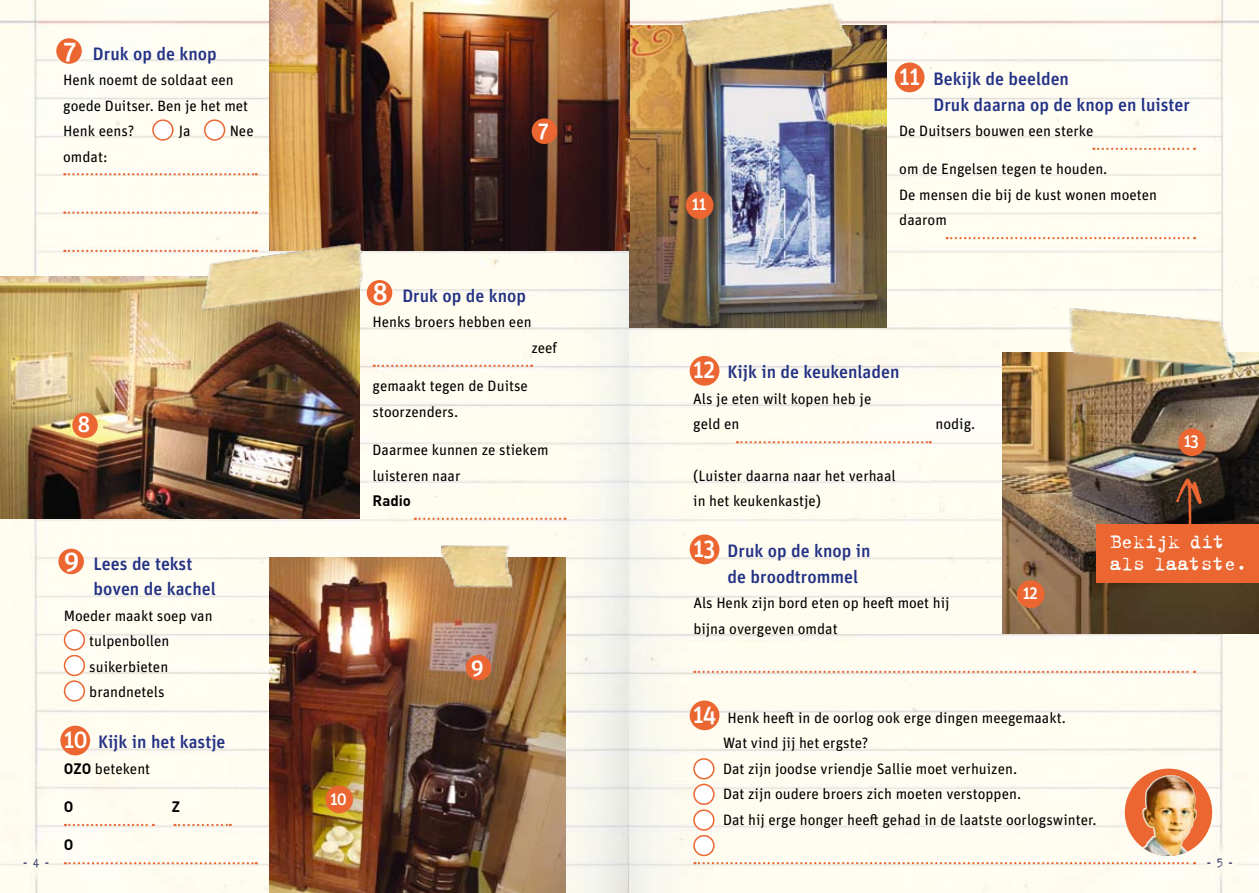
<style>
.page{position:relative;width:1259px;height:893px;background:#fff}
.page>*{position:absolute;margin:0;border:0;box-sizing:border-box;transform-origin:0 0}
.t1{font:500 22.5px "Unit Pro";color:#fff}
.t2{font:21.9px/22.5px "Trixie";letter-spacing:-.015em;color:#fff}
.t3{font:500 18px/25.5px "Unit Pro";color:#243285}
.t4{font:500 18px "Unit Pro";letter-spacing:-.05em;color:#fff;scale:.9 1}
.t5{font:15px/25.5px "Unit Pro";color:#000}
.t6{font:700 15px "DIN";color:#000}
.t7{font:300 13.5px "Trixie";color:#454c71;scale:.5 1}
.s1{font-size:27px;color:#fff}
.s2{font-size:25.5px;color:#fff}
.s3{font-family:"DIN";font-weight:700}
.s4{font-weight:300}
.s5{font-weight:500;font-size:25.5px;color:#fff}
.s6{font-weight:400}
.s7{font-family:"Trixie Extra";font-weight:400}
</style>
<div class="page">
<img style="left:0;top:0;width:1259px;height:893px">
<div style="left:689px;top:356px;width:30px;height:30px;background:#eb6631;border-radius:50%"></div>
<div style="left:894px;top:63px;width:30px;height:29px;background:#eb6631;border-radius:50%"></div>
<div style="left:689px;top:534px;width:30px;height:30px;background:#eb6631;border-radius:50%"></div>
<img style="left:0;top:276px;width:360px;height:243px">
<img style="left:270px;top:557px;width:296px;height:336px">
<img style="left:629px;top:26px;width:257px;height:301px">
<img style="left:1002px;top:353px;width:257px;height:281px">
<div style="left:72px;top:412px;width:26px;height:26px;background:#eb6631;border-radius:50%"></div>
<div style="left:325px;top:786px;width:28px;height:27px;background:#eb6631;border-radius:50%"></div>
<div style="left:686px;top:191px;width:27px;height:28px;background:#eb6631;border-radius:50%"></div>
<div style="left:1017px;top:580px;width:27px;height:28px;background:#eb6631;border-radius:50%"></div>
<div style="left:1178px;top:428px;width:27px;height:28px;background:#eb6631;border-radius:50%"></div>
<div style="left:367px;top:280px;width:25px;height:26px;background:#eb6631;border-radius:50%"></div>
<div style="left:689px;top:700px;width:30px;height:30px;background:#eb6631;border-radius:50%"></div>
<div style="left:58px;top:549px;width:26px;height:25px;background:#eb6631;border-radius:50%"></div>
<div style="left:60px;top:726px;width:30px;height:29px;background:#eb6631;border-radius:50%"></div>
<svg style="left:374px;top:365px;width:158px;height:2px"></svg>
<svg style="left:1093px;top:148px;width:102px;height:2px"></svg>
<svg style="left:694px;top:862px;width:501px;height:2px"></svg>
<svg style="left:946px;top:237px;width:249px;height:2px"></svg>
<svg style="left:415px;top:518px;width:150px;height:2px"></svg>
<svg style="left:737px;top:441px;width:193px;height:2px"></svg>
<svg style="left:694px;top:671px;width:501px;height:2px"></svg>
<svg style="left:65px;top:824px;width:89px;height:2px"></svg>
<svg style="left:65px;top:862px;width:192px;height:2px"></svg>
<svg style="left:174px;top:824px;width:57px;height:2px"></svg>
<img style="left:677px;top:0;width:176px;height:69px">
<img style="left:442px;top:544px;width:72px;height:43px">
<div style="left:1124px;top:769px;width:88px;height:87px;background:#eb6631;border-radius:50%"></div>
<img style="left:1142px;top:775px;width:55px;height:81px">
<div style="left:65px;top:630px;width:19px;height:20px;background:#fff;border-radius:50%"></div>
<div style="left:64px;top:629px;width:21px;height:22px;border:2px solid #eb6631;border-radius:50%"></div>
<div style="left:65px;top:656px;width:19px;height:19px;background:#fff;border-radius:50%"></div>
<div style="left:64px;top:655px;width:21px;height:21px;border:2px solid #eb6631;border-radius:50%"></div>
<div style="left:65px;top:681px;width:19px;height:20px;background:#fff;border-radius:50%"></div>
<div style="left:64px;top:680px;width:21px;height:22px;border:2px solid #eb6631;border-radius:50%"></div>
<img style="left:270px;top:0;width:359px;height:251px">
<div style="left:56px;top:38px;width:26px;height:26px;background:#eb6631;border-radius:50%"></div>
<svg style="left:64px;top:173px;width:193px;height:2px"></svg>
<svg style="left:64px;top:211px;width:193px;height:3px"></svg>
<svg style="left:64px;top:250px;width:129px;height:2px"></svg>
<img style="left:1062px;top:306px;width:175px;height:63px">
<div style="left:153px;top:120px;width:20px;height:20px;background:#fff;border-radius:50%"></div>
<div style="left:152px;top:119px;width:21px;height:22px;border:2px solid #eb6631;border-radius:50%"></div>
<div style="left:205px;top:120px;width:19px;height:20px;background:#fff;border-radius:50%"></div>
<div style="left:204px;top:119px;width:21px;height:22px;border:2px solid #eb6631;border-radius:50%"></div>
<div style="left:531px;top:118px;width:26px;height:26px;background:#eb6631;border-radius:50%"></div>
<div style="left:466px;top:655px;width:25px;height:25px;background:#eb6631;border-radius:50%"></div>
<img style="left:193px;top:241px;width:177px;height:71px">
<div style="left:694px;top:759px;width:20px;height:20px;background:#fff;border-radius:50%"></div>
<div style="left:693px;top:758px;width:21px;height:21px;border:2px solid #eb6631;border-radius:50%"></div>
<div style="left:694px;top:810px;width:20px;height:20px;background:#fff;border-radius:50%"></div>
<div style="left:693px;top:809px;width:21px;height:22px;border:2px solid #eb6631;border-radius:50%"></div>
<div style="left:694px;top:784px;width:20px;height:20px;background:#fff;border-radius:50%"></div>
<div style="left:693px;top:784px;width:21px;height:21px;border:2px solid #eb6631;border-radius:50%"></div>
<div style="left:694px;top:836px;width:20px;height:19px;background:#fff;border-radius:50%"></div>
<div style="left:693px;top:835px;width:21px;height:21px;border:2px solid #eb6631;border-radius:50%"></div>
<div style="left:1096px;top:524px;width:163px;height:59px;background:#eb6631"></div>
<img style="left:1175px;top:475px;width:31px;height:49px">
<p class="t3" style="left:63px;top:40px;width:155px"><span class="s1">7</span> Druk op de knop</p>
<p class="t5" style="left:63px;top:66px;width:187px">Henk noemt de soldaat een goede Duitser. Ben je het met<br>Henk eens?</p>
<p class="t5" style="left:179px;top:117px;width:13px">Ja</p>
<p class="t5" style="left:230px;top:117px;width:25px">Nee</p>
<p class="t5" style="left:63px;top:143px;width:46px">omdat:</p>
<h1 class="t1" style="left:78px;top:408px;width:14px">8</h1>
<p class="t3" style="left:94px;top:550px;width:124px;text-indent:-30px"><span class="s1">9</span> Lees de tekst boven de kachel</p>
<p class="t5" style="left:89px;top:602px;width:125px;text-indent:-26px">Moeder maakt soep van tulpenbollen suikerbieten brandnetels</p>
<p class="t3" style="left:64px;top:728px;width:163px"><span class="s2">10</span> Kijk in het kastje</p>
<p class="t5" style="left:64px;top:755px;width:88px"><span class="s3">OZO</span> betekent</p>
<p class="t6" style="left:64px;top:797px;width:11px">O</p>
<p class="t6" style="left:172px;top:797px;width:10px">Z</p>
<p class="t6" style="left:64px;top:835px;width:11px">O</p>
<h1 class="t1" style="left:538px;top:114px;width:13px">7</h1>
<p class="t3" style="left:372px;top:282px;width:155px"><span class="s1">8</span> Druk op de knop</p>
<p class="t5" style="left:531px;top:309px;width:27px;text-indent:-159px">Henks broers hebben een zeef</p>
<p class="t5" style="left:372px;top:373px;width:157px">gemaakt tegen de Duitse stoorzenders.</p>
<p class="t5" style="left:372px;top:436px;width:177px">Daarmee kunnen ze stiekem luisteren naar</p>
<p class="t6" style="left:372px;top:491px;width:40px">Radio</p>
<p class="t4" style="left:330px;top:786px;width:20px">10</p>
<h1 class="t1" style="left:471px;top:651px;width:15px">9</h1>
<p class="t4" style="left:692px;top:191px;width:17px">11</p>
<p class="t3" style="left:933px;top:65px;width:258px;text-indent:-34px"><span class="s2">11</span> Bekijk de beelden<br>Druk daarna op de knop en luister</p>
<p class="t5" style="left:899px;top:117px;width:196px">De Duitsers bouwen een sterke</p>
<p class="t5" style="left:899px;top:156px;width:259px">om de Engelsen tegen te houden.<br>De mensen die bij de kust wonen moeten daarom</p>
<p class="t3" style="left:693px;top:359px;width:208px"><span class="s2">12</span> Kijk in de keukenladen</p>
<p class="t5" style="left:693px;top:385px;width:180px">Als je eten wilt kopen heb je geld en</p>
<p class="t5" style="left:693px;top:462px;width:204px">(Luister daarna naar het verhaal in het keukenkastje)</p>
<p class="t5" style="left:935px;top:411px;width:41px">nodig.</p>
<p class="t3" style="left:727px;top:537px;width:144px;text-indent:-34px"><span class="s2">13</span> Druk op de knop in de broodtrommel</p>
<p class="t5" style="left:693px;top:589px;width:258px">Als Henk zijn bord eten op heeft moet hij bijna overgeven omdat</p>
<p class="t4" style="left:1022px;top:580px;width:18px">12</p>
<p class="t4" style="left:1183px;top:428px;width:18px">13</p>
<h2 class="t2" style="left:1109px;top:530px;width:140px">Bekijk dit als laatste<span class="s4">.</span></h2>
<p class="t5" style="left:723px;top:704px;width:375px;text-indent:-30px"><span class="s5">14</span> Henk heeft in de oorlog ook erge dingen meegemaakt.<br>Wat vind jij het ergste?<br>Dat zijn joodse vriendje Sallie moet verhuizen.<br>Dat zijn oudere broers zich moeten verstoppen.<br>Dat hij erge honger heeft gehad in de laatste oorlogswinter.</p>
<p class="t7" style="left:23px;top:855px;width:52px">- <span class="s6">4</span> -</p>
<p class="t7" style="left:1207px;top:855px;width:52px">- <span class="s7">5</span>-</p>
</div>
